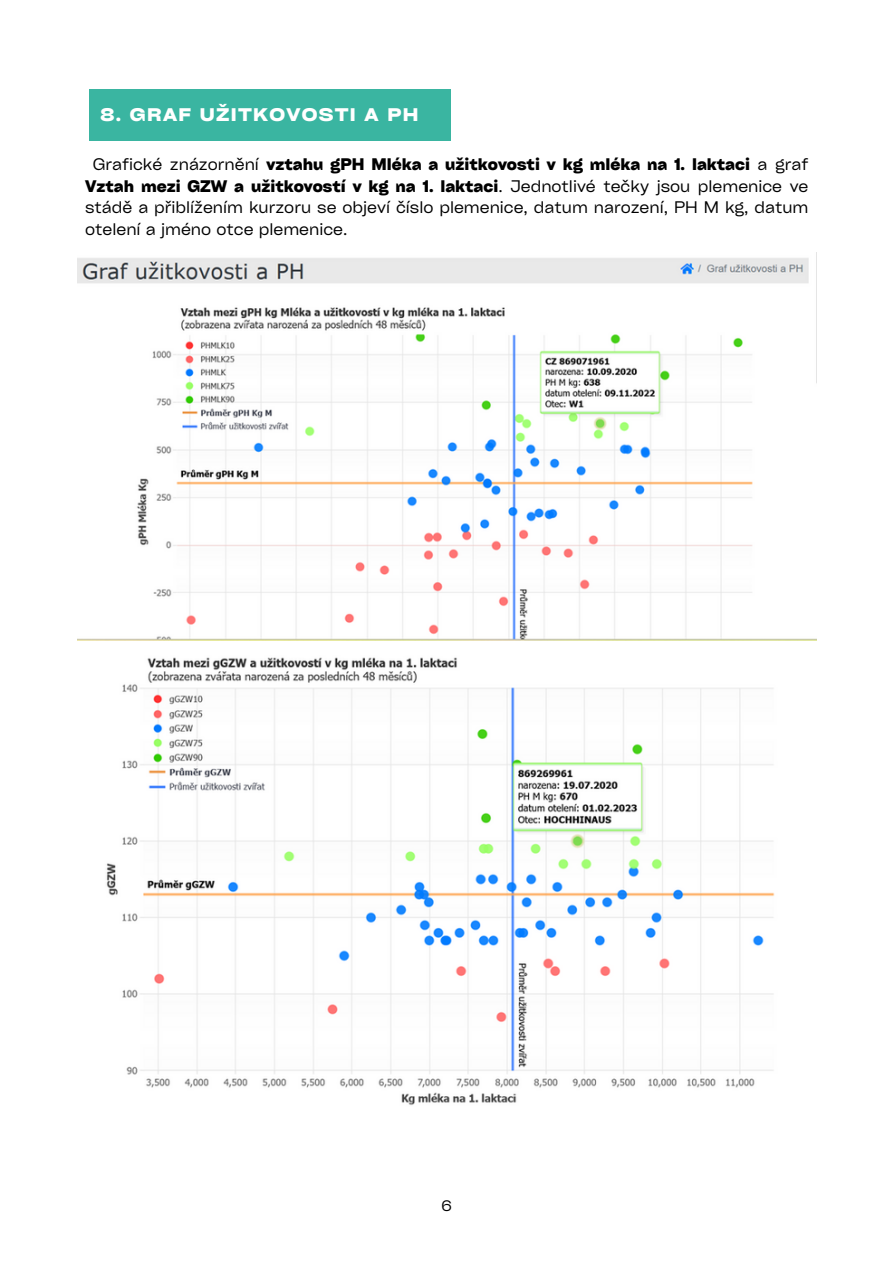
<style>
.page{position:relative;width:894px;height:1264px;background:#fff}
.page>*{position:absolute;margin:0;border:0;box-sizing:border-box;transform-origin:0 0}
.t1{font:700 expanded 17.55px "Cy Grotesk";letter-spacing:.075em;color:#fff}
.t2{font:16.05px/21.3px "Cy Grotesk Key";color:#000;text-align:justify}
.t3{font:14.55px "Cy Grotesk Key";color:#000}
.s1{font-weight:700}
</style>
<div class="page">
<div style="left:89px;top:89px;width:362px;height:51px;background:#3ab5a1"></div>
<img style="left:77px;top:258px;width:738px;height:382px">
<img style="left:106px;top:657px;width:669px;height:448px">
<p class="t1" style="left:101px;top:103px;width:319px">8. GRAF UŽITKOVOSTI A PH</p>
<p class="t2" style="left:85px;top:153px;width:724px;text-indent:8px">Grafické znázornění <span class="s1">vztahu gPH Mléka a užitkovosti v kg mléka na 1. laktaci</span> a graf <span class="s1">Vztah mezi GZW a užitkovostí v kg na 1. laktaci</span>. Jednotlivé tečky jsou plemenice ve stádě a přiblížením kurzoru se objeví číslo plemenice, datum narození, PH M kg, datum otelení a jméno otce plemenice.</p>
<p class="t3" style="left:441px;top:1196px;width:12px">6</p>
</div>
